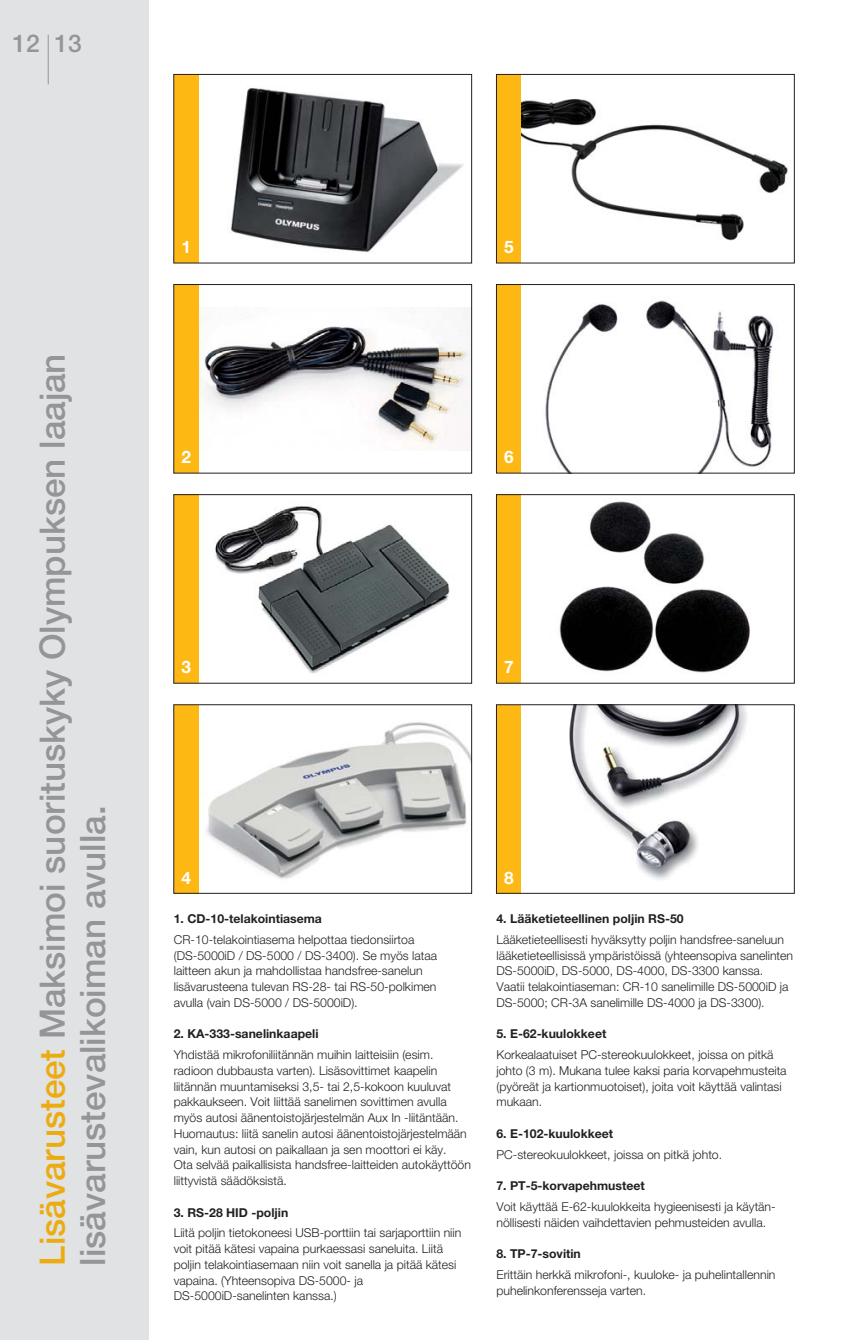
<style>
.page{position:relative;width:844px;height:1340px;background:#fff}
.page>*{position:absolute;margin:0;border:0;box-sizing:border-box;transform-origin:0 0}
.t1{font:500 35px/40.2px "Helvetica Neue LT Std";color:#939598}
.t2{font:500 24.5px "Helvetica Neue LT Std";color:#939598}
.t3{font:700 17.15px "Helvetica Neue LT Std";color:#fff}
.t4{font:300 12.25px/15.8px "Helvetica Neue LT Std";color:#231f20}
.t5{font:700 12.25px "Helvetica Neue LT Std";color:#231f20}
.s1{color:#ebac12}
</style>
<div class="page">
<div style="left:0;top:0;width:149px;height:1339px;background:#e1e2e3"></div>
<img style="left:230px;top:87px;width:233px;height:166px">
<img style="left:200px;top:326px;width:270px;height:124px">
<img style="left:214px;top:506px;width:236px;height:168px">
<img style="left:198px;top:706px;width:272px;height:185px">
<img style="left:521px;top:99px;width:267px;height:142px">
<img style="left:545px;top:300px;width:229px;height:171px">
<img style="left:559px;top:501px;width:191px;height:172px">
<img style="left:569px;top:706px;width:178px;height:174px">
<div style="left:174px;top:74px;width:24px;height:189px;background:#fdb813"></div>
<div style="left:496px;top:74px;width:25px;height:189px;background:#fdb813"></div>
<div style="left:174px;top:284px;width:24px;height:189px;background:#fdb813"></div>
<div style="left:496px;top:284px;width:25px;height:189px;background:#fdb813"></div>
<div style="left:174px;top:494px;width:24px;height:189px;background:#fdb813"></div>
<div style="left:496px;top:494px;width:25px;height:189px;background:#fdb813"></div>
<div style="left:174px;top:704px;width:24px;height:189px;background:#fdb813"></div>
<div style="left:496px;top:704px;width:25px;height:189px;background:#fdb813"></div>
<hr style="left:48px;top:35px;width:1px;height:49px;background:#939598">
<div style="left:173px;top:74px;width:299px;height:189px;border:1px solid #231f20"></div>
<div style="left:173px;top:284px;width:299px;height:189px;border:1px solid #231f20"></div>
<div style="left:173px;top:494px;width:299px;height:189px;border:1px solid #231f20"></div>
<div style="left:173px;top:704px;width:299px;height:189px;border:1px solid #231f20"></div>
<div style="left:496px;top:74px;width:298px;height:189px;border:1px solid #231f20"></div>
<div style="left:496px;top:284px;width:298px;height:189px;border:1px solid #231f20"></div>
<div style="left:496px;top:494px;width:298px;height:189px;border:1px solid #231f20"></div>
<div style="left:496px;top:704px;width:298px;height:189px;border:1px solid #231f20"></div>
<h2 class="t2" style="left:12px;top:35px;width:71px">12 13</h2>
<h1 class="t1" style="left:36px;top:1265px;width:913px;rotate:-90deg"><span class="s1">Lisävarusteet</span> Maksimoi suorituskyky Olympuksen laajan lisävarustevalikoiman avulla.</h1>
<h3 class="t3" style="left:181px;top:241px;width:11px">1</h3>
<h3 class="t3" style="left:504px;top:241px;width:11px">5</h3>
<h3 class="t3" style="left:181px;top:451px;width:11px">2</h3>
<h3 class="t3" style="left:504px;top:451px;width:11px">6</h3>
<h3 class="t3" style="left:181px;top:661px;width:11px">3</h3>
<h3 class="t3" style="left:504px;top:661px;width:11px">7</h3>
<h3 class="t3" style="left:181px;top:871px;width:11px">4</h3>
<h3 class="t3" style="left:504px;top:871px;width:11px">8</h3>
<p class="t5" style="left:174px;top:914px;width:150px">1. CD-10-telakointiasema</p>
<p class="t4" style="left:174px;top:932px;width:265px">CR-10-telakointiasema helpottaa tiedonsiirtoa (DS-5000iD / DS-5000 / DS-3400). Se myös lataa laitteen akun ja mahdollistaa handsfree-sanelun lisävarusteena tulevan RS-28- tai RS-50-polkimen avulla (vain DS-5000 / DS-5000iD).</p>
<p class="t5" style="left:174px;top:1029px;width:146px">2. KA-333-sanelinkaapeli</p>
<p class="t4" style="left:174px;top:1048px;width:298px">Yhdistää mikrofoniliitännän muihin laitteisiin (esim. radioon dubbausta varten). Lisäsovittimet kaapelin liitännän muuntamiseksi 3,5- tai 2,5-kokoon kuuluvat pakkaukseen. Voit liittää sanelimen sovittimen avulla myös autosi äänentoistojärjestelmän Aux In -liitäntään.<br>Huomautus: liitä sanelin autosi äänentoistojärjestelmään vain, kun autosi on paikallaan ja sen moottori ei käy.<br>Ota selvää paikallisista handsfree-laitteiden autokäyttöön liittyvistä säädöksistä.</p>
<p class="t5" style="left:174px;top:1207px;width:116px">3. RS-28 HID -poljin</p>
<p class="t4" style="left:174px;top:1226px;width:289px">Liitä poljin tietokoneesi USB-porttiin tai sarjaporttiin niin voit pitää kätesi vapaina purkaessasi saneluita. Liitä poljin telakointiasemaan niin voit sanella ja pitää kätesi vapaina. (Yhteensopiva DS-5000- ja DS-5000iD-sanelinten kanssa.)</p>
<p class="t5" style="left:496px;top:914px;width:189px">4. Lääketieteellinen poljin RS-50</p>
<p class="t4" style="left:496px;top:932px;width:298px">Lääketieteellisesti hyväksytty poljin handsfree-saneluun lääketieteellisissä ympäristöissä (yhteensopiva sanelinten DS-5000iD, DS-5000, DS-4000, DS-3300 kanssa.<br>Vaatii telakointiaseman: CR-10 sanelimille DS-5000iD ja DS-5000; CR-3A sanelimille DS-4000 ja DS-3300).</p>
<p class="t5" style="left:496px;top:1029px;width:111px">5. E-62-kuulokkeet</p>
<p class="t4" style="left:496px;top:1048px;width:291px">Korkealaatuiset PC-stereokuulokkeet, joissa on pitkä johto (3 m). Mukana tulee kaksi paria korvapehmusteita (pyöreät ja kartionmuotoiset), joita voit käyttää valintasi mukaan.</p>
<p class="t5" style="left:496px;top:1129px;width:118px">6. E-102-kuulokkeet</p>
<p class="t4" style="left:496px;top:1147px;width:227px">PC-stereokuulokkeet, joissa on pitkä johto.</p>
<p class="t5" style="left:496px;top:1181px;width:150px">7. PT-5-korvapehmusteet</p>
<p class="t4" style="left:496px;top:1199px;width:281px">Voit käyttää E-62-kuulokkeita hygieenisesti ja käytän&shy;nöllisesti näiden vaihdettavien pehmusteiden avulla.</p>
<p class="t5" style="left:496px;top:1249px;width:86px">8. TP-7-sovitin</p>
<p class="t4" style="left:496px;top:1267px;width:280px">Erittäin herkkä mikrofoni-, kuuloke- ja puhelintallennin puhelinkonferensseja varten.</p>
</div>
